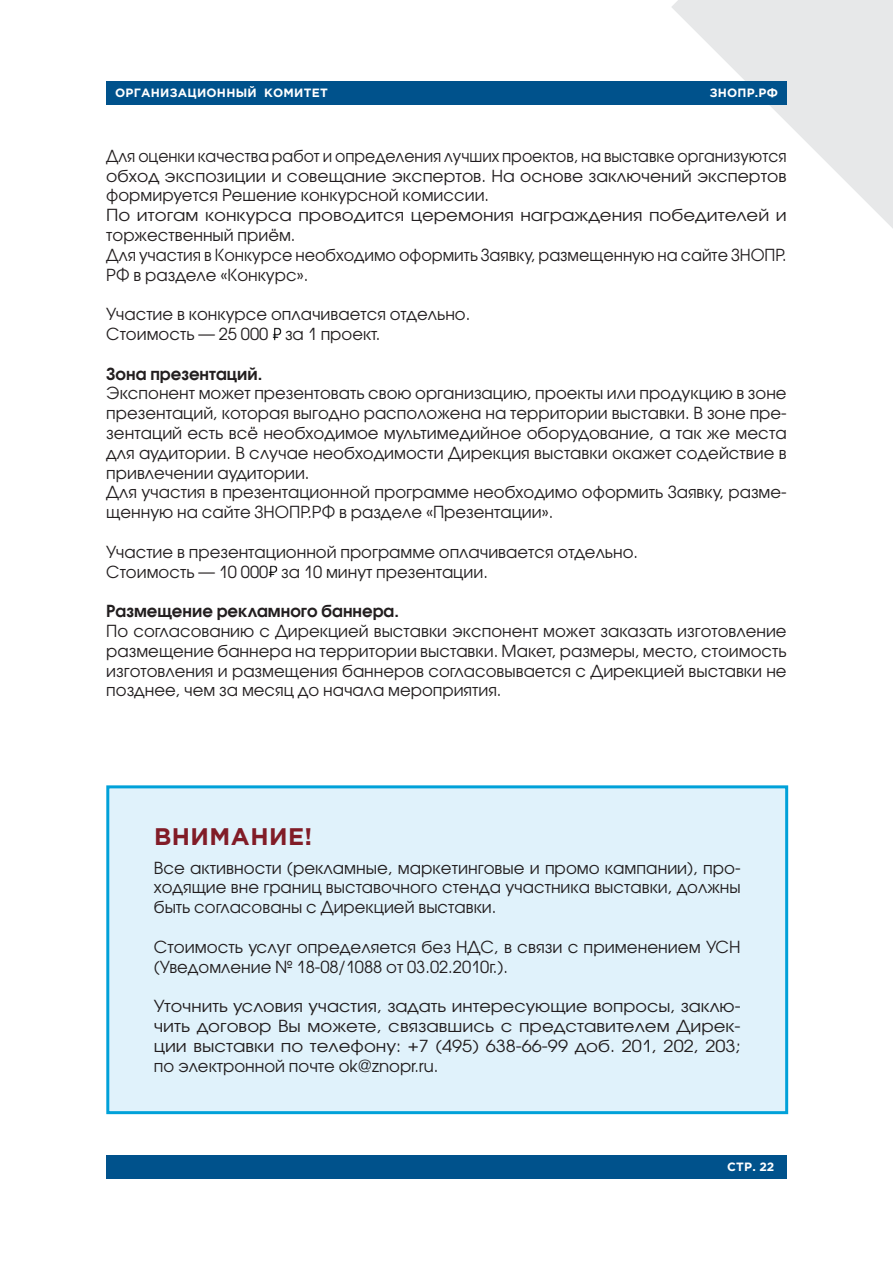
<style>
.page{position:relative;width:893px;height:1263px;background:#fff}
.page>*{position:absolute;margin:0;border:0;box-sizing:border-box;transform-origin:0 0}
.t1{font:700 24px "Gotham Pro";letter-spacing:.02em;color:#811c27}
.t2{font:16.5px/19.8px "Avant Garde Gothic C";color:#221e1f}
.t3{font:16.5px/19.8px "Avant Garde Gothic C";color:#221e1f;scale:.95 1}
.t4{font:16.5px/19.8px "Avant Garde Gothic C";color:#221e1f;text-align:justify;scale:1.07 1}
.t5{font:700 16.5px "Avant Garde Gothic C";color:#221e1f}
.t6{font:700 12px "Gotham Pro";letter-spacing:.02em;color:#fff}
</style>
<div class="page">
<svg style="left:665px;top:0;width:228px;height:228px"></svg>
<div style="left:106px;top:1155px;width:681px;height:24px;background:#00528c"></div>
<div style="left:106px;top:81px;width:681px;height:23px;background:#00528c"></div>
<div style="left:106px;top:785px;width:682px;height:329px;background:#e0f2fb;border:3px solid #00a1d9"></div>
<svg style="left:272px;top:328px;width:9px;height:12px"></svg>
<svg style="left:268px;top:565px;width:9px;height:13px"></svg>
<p class="t6" style="left:115px;top:86px;width:214px">ОРГАНИЗАЦИОННЫЙ КОМИТЕТ</p>
<p class="t6" style="left:710px;top:86px;width:70px">ЗНОПР.РФ</p>
<p class="t3" style="left:106px;top:146px;width:718px">Для оценки качества работ и определения лучших проектов, на выставке организуются обход экспозиции и совещание экспертов. На основе заключений экспертов формируется Решение конкурсной комиссии.<br>По итогам конкурса проводится церемония награждения победителей и торжественный приём.<br>Для участия в Конкурсе необходимо оформить Заявку, размещенную на сайте ЗНОПР.<br>РФ в разделе «Конкурс».</p>
<p class="t2" style="left:106px;top:304px;width:365px">Участие в конкурсе оплачивается отдельно.<br>Стоимость — 25 000 за 1 проект.</p>
<p class="t5" style="left:106px;top:363px;width:157px">Зона презентаций.</p>
<p class="t2" style="left:106px;top:383px;width:682px">Экспонент может презентовать свою организацию, проекты или продукцию в зоне презентаций, которая выгодно расположена на территории выставки. В зоне пре&shy;зентаций есть всё необходимое мультимедийное оборудование, а так же места для аудитории. В случае необходимости Дирекция выставки окажет содействие в привлечении аудитории.<br>Для участия в презентационной программе необходимо оформить Заявку, разме&shy;щенную на сайте ЗНОПР.РФ в разделе «Презентации».</p>
<p class="t2" style="left:106px;top:542px;width:533px">Участие в презентационной программе оплачивается отдельно.<br>Стоимость — 10 000 за 10 минут презентации.</p>
<p class="t5" style="left:106px;top:601px;width:294px">Размещение рекламного баннера.</p>
<p class="t2" style="left:106px;top:621px;width:682px;text-align:justify">По согласованию с Дирекцией выставки экспонент может заказать изготовление размещение баннера на территории выставки. Макет, размеры, место, стоимость изготовления и размещения баннеров согласовывается с Дирекцией выставки не позднее, чем за месяц до начала мероприятия.</p>
<h1 class="t1" style="left:154px;top:823px;width:160px">ВНИМАНИЕ!</h1>
<p class="t2" style="left:154px;top:858px;width:588px;text-align:justify">Все активности (рекламные, маркетинговые и промо кампании), про&shy;ходящие вне границ выставочного стенда участника выставки, должны быть согласованы с Дирекцией выставки.</p>
<p class="t2" style="left:154px;top:937px;width:588px">Стоимость услуг определяется без НДС, в связи с применением УСН (Уведомление № 18-08/1088 от 03.02.2010г.).</p>
<p class="t4" style="left:154px;top:996px;width:550px">Уточнить условия участия, задать интересующие вопросы, заклю&shy;чить договор Вы можете, связавшись с представителем Дирек&shy;ции выставки по телефону: +7 (495) 638-66-99 доб. 201, 202, 203; по электронной почте ok@znopr.ru.</p>
<p class="t6" style="left:727px;top:1160px;width:49px">СТР. 22</p>
</div>
